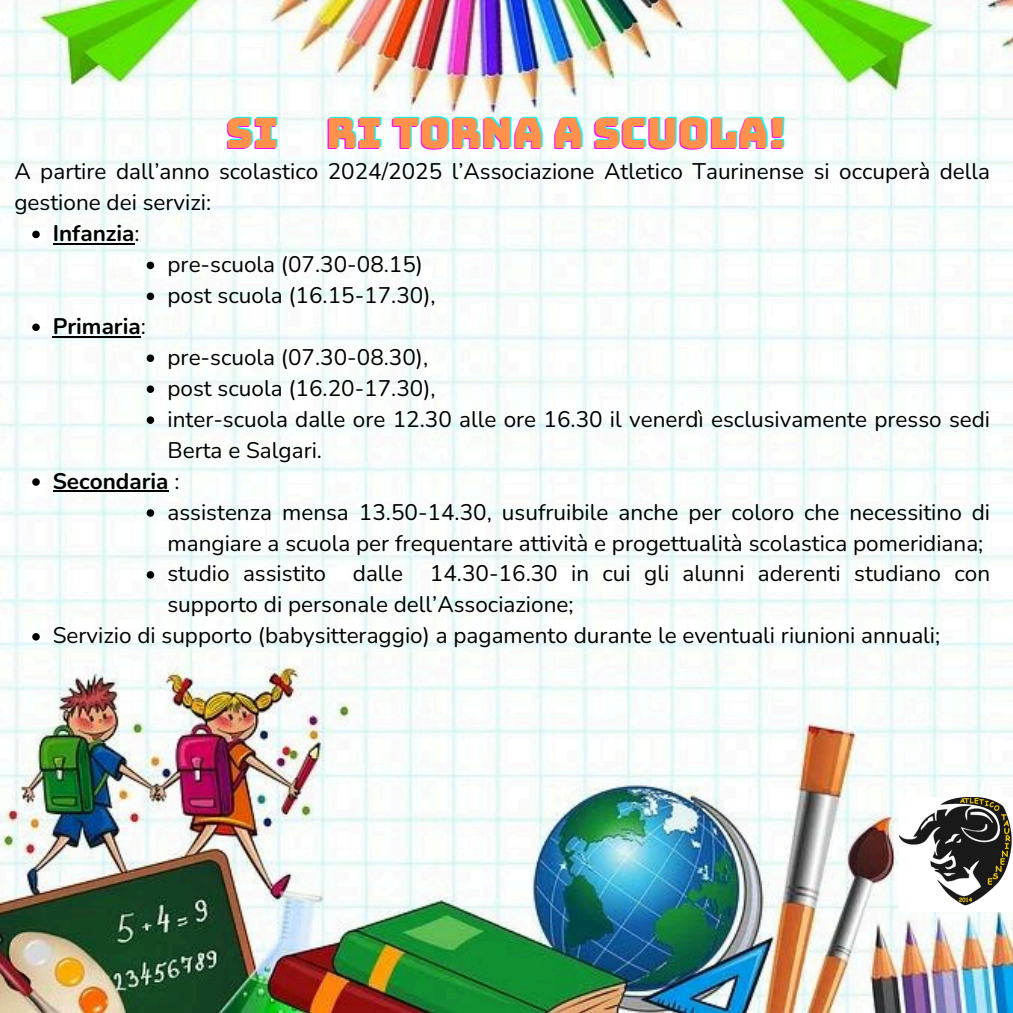
<style>
.page{position:relative;width:1013px;height:1013px;background:#fff}
.page>*{position:absolute;margin:0;border:0;box-sizing:border-box;transform-origin:0 0}
.t1{font:41.88px "Bungee";color:#f0f}
.t2{font:22.5px/31px "Nunito";color:#000}
.t3{font:700 22.5px "Nunito";color:#000}
.s1{font-weight:400}
</style>
<div class="page">
<img style="left:0;top:0;width:1012px;height:1012px">
<img style="left:899px;top:797px;width:113px;height:114px">
<svg style="left:32px;top:231px;width:8px;height:7px"></svg>
<hr style="left:53px;top:243px;width:82px;height:2px;background:#000">
<svg style="left:147px;top:262px;width:7px;height:7px"></svg>
<svg style="left:147px;top:292px;width:7px;height:8px"></svg>
<svg style="left:32px;top:323px;width:8px;height:8px"></svg>
<hr style="left:53px;top:336px;width:88px;height:1px;background:#000">
<svg style="left:147px;top:354px;width:7px;height:8px"></svg>
<svg style="left:147px;top:385px;width:7px;height:8px"></svg>
<svg style="left:147px;top:416px;width:7px;height:8px"></svg>
<svg style="left:32px;top:478px;width:8px;height:8px"></svg>
<hr style="left:53px;top:490px;width:115px;height:2px;background:#000">
<svg style="left:147px;top:509px;width:7px;height:8px"></svg>
<svg style="left:147px;top:571px;width:7px;height:7px"></svg>
<svg style="left:32px;top:633px;width:8px;height:7px"></svg>
<h1 class="t1" style="left:225px;top:113px;width:562px">SI RI TORNA A SCUOLA!</h1>
<p class="t2" style="left:14px;top:156px;width:977px">A partire dall’anno scolastico 2024/2025 l’Associazione Atletico Taurinense si occuperà della gestione dei servizi:</p>
<p class="t3" style="left:53px;top:218px;width:89px">Infanzia<span class="s1">:</span></p>
<p class="t2" style="left:167px;top:249px;width:257px">pre-scuola (07.30-08.15)</p>
<p class="t2" style="left:167px;top:280px;width:270px">post scuola (16.15-17.30),</p>
<p class="t3" style="left:53px;top:311px;width:95px">Primaria<span class="s1">:</span></p>
<p class="t2" style="left:167px;top:342px;width:262px">pre-scuola (07.30-08.30),</p>
<p class="t2" style="left:167px;top:373px;width:270px">post scuola (16.20-17.30),</p>
<p class="t2" style="left:167px;top:404px;width:824px">inter-scuola dalle ore 12.30 alle ore 16.30 il venerdì esclusivamente presso sedi<br>Berta e Salgari.</p>
<p class="t3" style="left:53px;top:466px;width:128px">Secondaria <span class="s1">:</span></p>
<p class="t2" style="left:167px;top:496px;width:824px">assistenza mensa 13.50-14.30, usufruibile anche per coloro che necessitino di</p>
<p class="t2" style="left:167px;top:527px;width:817px">mangiare a scuola per frequentare attività e progettualità scolastica pomeridiana;</p>
<p class="t2" style="left:167px;top:558px;width:824px">studio assistito dalle 14.30-16.30 in cui gli alunni aderenti studiano con</p>
<p class="t2" style="left:167px;top:589px;width:407px">supporto di personale dell’Associazione;</p>
<p class="t2" style="left:53px;top:620px;width:889px">Servizio di supporto (babysitteraggio) a pagamento durante le eventuali riunioni annuali;</p>
</div>
